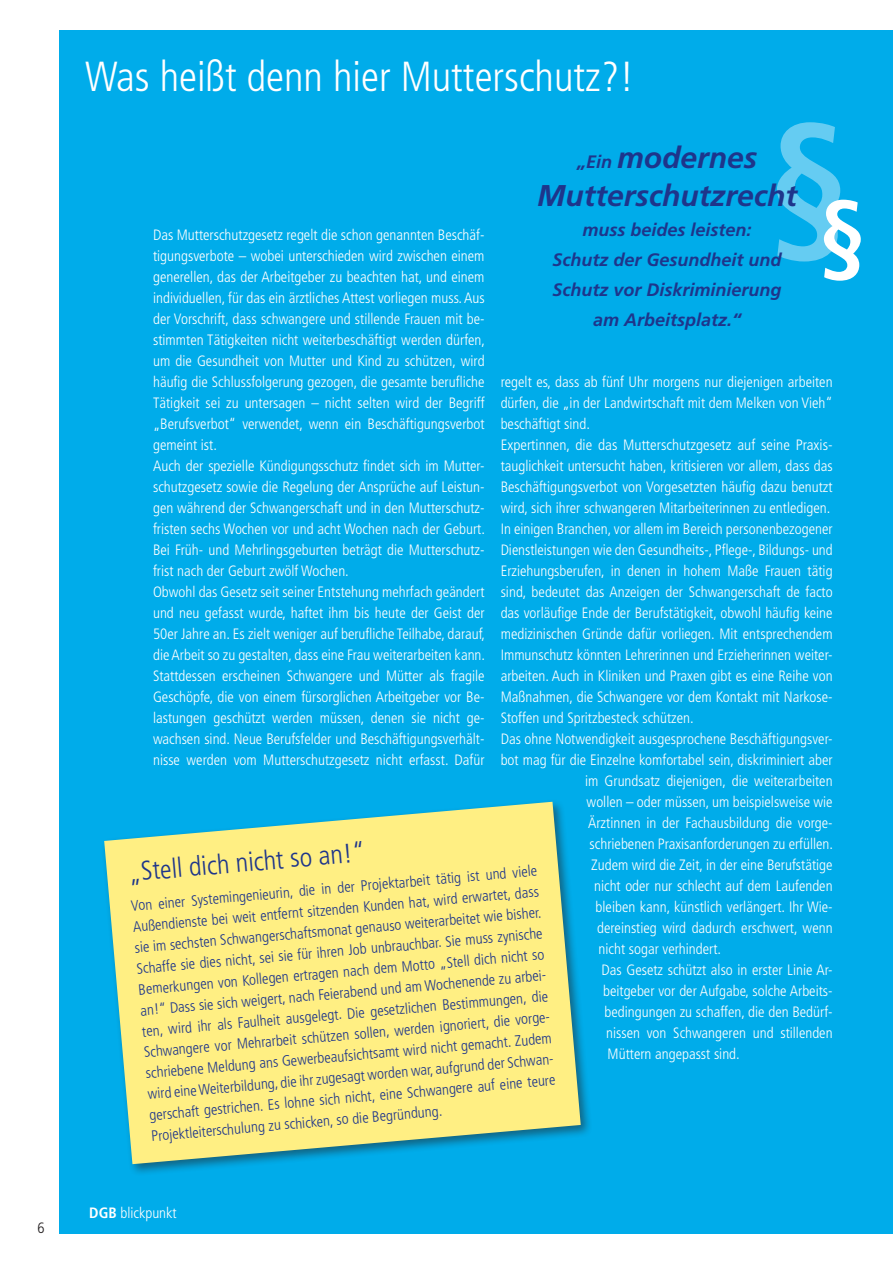
<style>
.page{position:relative;width:893px;height:1263px;background:#fff}
.page>*{position:absolute;margin:0;border:0;box-sizing:border-box;transform-origin:0 0}
.t1{font:300 condensed 42px "Frutiger";color:#fff}
.t2{font:italic 700 30px/38.5px "Frutiger";color:#1e358b;text-align:center}
.t3{font:300 condensed 27px "Frutiger";color:#1e358b}
.t4{font:italic 700 18px/30px "Frutiger";color:#1e358b;text-align:center}
.t5{font:300 condensed 15px/21px "Frutiger";color:#fff}
.t6{font:300 condensed 15px/21px "Frutiger";color:#1e358b}
.t7{font:300 condensed 15px "Frutiger";color:#231f20}
.s1{font-size:18px}
.s2{font-weight:700}
</style>
<div class="page">
<div style="left:60px;top:30px;width:833px;height:1203px;background:#00acea"></div>
<div style="left:101px;top:798px;width:492px;height:378px;background:#231f20;opacity:.5"></div>
<svg style="left:104px;top:802px;width:477px;height:362px;background:#d7e390"></svg>
<svg style="left:777px;top:122px;width:84px;height:159px"></svg>
<p class="t7" style="left:37px;top:1219px;width:9px">6</p>
<h1 class="t1" style="left:85px;top:53px;width:551px">Was heißt denn hier Mutterschutz?!</h1>
<h2 class="t2" style="left:537px;top:138px;width:263px"><span class="s1">„Ein</span> modernes<br>Mutterschutzrecht</h2>
<p class="t4" style="left:553px;top:215px;width:231px">muss beides leisten:<br>Schutz der Gesundheit und<br>Schutz vor Diskriminierung am Arbeitsplatz.“</p>
<p class="t5" style="left:153px;top:224px;width:334px">Das Mutterschutzgesetz regelt die schon genannten Beschäf&shy;tigungsverbote – wobei unterschieden wird zwischen einem generellen, das der Arbeitgeber zu beachten hat, und einem individuellen, für das ein ärztliches Attest vorliegen muss. Aus der Vorschrift, dass schwangere und stillende Frauen mit be&shy;stimmten Tätigkeiten nicht weiterbeschäftigt werden dürfen, um die Gesundheit von Mutter und Kind zu schützen, wird häufig die Schlussfolgerung gezogen, die gesamte berufliche Tätigkeit sei zu untersagen – nicht selten wird der Begriff „Berufsverbot“ verwendet, wenn ein Beschäftigungsverbot gemeint ist.<br>Auch der spezielle Kündigungsschutz findet sich im Mutter&shy;schutzgesetz sowie die Regelung der Ansprüche auf Leistun&shy;gen während der Schwangerschaft und in den Mutterschutz&shy;fristen sechs Wochen vor und acht Wochen nach der Geburt.<br>Bei Früh- und Mehrlingsgeburten beträgt die Mutterschutz&shy;frist nach der Geburt zwölf Wochen.<br>Obwohl das Gesetz seit seiner Entstehung mehrfach geändert und neu gefasst wurde, haftet ihm bis heute der Geist der 50er Jahre an. Es zielt weniger auf berufliche Teilhabe, darauf, die Arbeit so zu gestalten, dass eine Frau weiterarbeiten kann.<br>Stattdessen erscheinen Schwangere und Mütter als fragile Geschöpfe, die von einem fürsorglichen Arbeitgeber vor Be&shy;lastungen geschützt werden müssen, denen sie nicht ge&shy;wachsen sind. Neue Berufsfelder und Beschäftigungsverhält&shy;nisse werden vom Mutterschutzgesetz nicht erfasst. Dafür</p>
<p class="t5" style="left:501px;top:371px;width:333px">regelt es, dass ab fünf Uhr morgens nur diejenigen arbeiten</p>
<p class="t5" style="left:501px;top:392px;width:333px">dürfen, die „in der Landwirtschaft mit dem Melken von Vieh“</p>
<p class="t5" style="left:501px;top:413px;width:91px">beschäftigt sind.</p>
<p class="t5" style="left:501px;top:434px;width:332px">Expertinnen, die das Mutterschutzgesetz auf seine Praxis-</p>
<p class="t5" style="left:501px;top:455px;width:333px">tauglichkeit untersucht haben, kritisieren vor allem, dass das</p>
<p class="t5" style="left:501px;top:476px;width:333px">Beschäftigungsverbot von Vorgesetzten häufig dazu benutzt</p>
<p class="t5" style="left:501px;top:497px;width:331px">wird, sich ihrer schwangeren Mitarbeiterinnen zu entledigen.</p>
<p class="t5" style="left:501px;top:518px;width:333px">In einigen Branchen, vor allem im Bereich personenbezogener</p>
<p class="t5" style="left:501px;top:539px;width:333px">Dienstleistungen wie den Gesundheits-, Pflege-, Bildungs- und</p>
<p class="t5" style="left:501px;top:560px;width:333px">Erziehungsberufen, in denen in hohem Maße Frauen tätig</p>
<p class="t5" style="left:501px;top:581px;width:333px">sind, bedeutet das Anzeigen der Schwangerschaft de facto</p>
<p class="t5" style="left:501px;top:602px;width:333px">das vorläufige Ende der Berufstätigkeit, obwohl häufig keine</p>
<p class="t5" style="left:501px;top:623px;width:333px">medizinischen Gründe dafür vorliegen. Mit entsprechendem</p>
<p class="t5" style="left:501px;top:644px;width:333px">Immunschutz könnten Lehrerinnen und Erzieherinnen weiter-</p>
<p class="t5" style="left:501px;top:665px;width:333px">arbeiten. Auch in Kliniken und Praxen gibt es eine Reihe von</p>
<p class="t5" style="left:501px;top:686px;width:333px">Maßnahmen, die Schwangere vor dem Kontakt mit Narkose-</p>
<p class="t5" style="left:501px;top:707px;width:195px">Stoffen und Spritzbesteck schützen.</p>
<p class="t5" style="left:501px;top:728px;width:333px">Das ohne Notwendigkeit ausgesprochene Beschäftigungsver-</p>
<p class="t5" style="left:501px;top:749px;width:333px">bot mag für die Einzelne komfortabel sein, diskriminiert aber</p>
<p class="t5" style="left:585px;top:770px;width:249px">im Grundsatz diejenigen, die weiterarbeiten</p>
<p class="t5" style="left:587px;top:791px;width:247px">wollen – oder müssen, um beispielsweise wie</p>
<p class="t5" style="left:588px;top:812px;width:246px">Ärztinnen in der Fachausbildung die vorge-</p>
<p class="t5" style="left:590px;top:833px;width:245px">schriebenen Praxisanforderungen zu erfüllen.</p>
<p class="t5" style="left:591px;top:854px;width:243px">Zudem wird die Zeit, in der eine Berufstätige</p>
<p class="t5" style="left:594px;top:875px;width:240px">nicht oder nur schlecht auf dem Laufenden</p>
<p class="t5" style="left:596px;top:896px;width:239px">bleiben kann, künstlich verlängert. Ihr Wie-</p>
<p class="t5" style="left:597px;top:917px;width:237px">dereinstieg wird dadurch erschwert, wenn</p>
<p class="t5" style="left:599px;top:938px;width:124px">nicht sogar verhindert.</p>
<p class="t5" style="left:602px;top:959px;width:232px">Das Gesetz schützt also in erster Linie Ar-</p>
<p class="t5" style="left:603px;top:980px;width:231px">beitgeber vor der Aufgabe, solche Arbeits-</p>
<p class="t5" style="left:605px;top:1001px;width:230px">bedingungen zu schaffen, die den Bedürf-</p>
<p class="t5" style="left:606px;top:1022px;width:228px">nissen von Schwangeren und stillenden</p>
<p class="t5" style="left:608px;top:1043px;width:134px">Müttern angepasst sind.</p>
<h3 class="t3" style="left:127px;top:857px;width:239px;rotate:-5deg">„Stell dich nicht so an!“</h3>
<p class="t6" style="left:130px;top:895px;width:412px;rotate:-5deg">Von einer Systemingenieurin, die in der Projektarbeit tätig ist und viele Außendienste bei weit entfernt sitzenden Kunden hat, wird erwartet, dass sie im sechsten Schwangerschaftsmonat genauso weiterarbeitet wie bisher.<br>Schaffe sie dies nicht, sei sie für ihren Job unbrauchbar. Sie muss zynische Bemerkungen von Kollegen ertragen nach dem Motto „Stell dich nicht so an!“ Dass sie sich weigert, nach Feierabend und am Wochenende zu arbei&shy;ten, wird ihr als Faulheit ausgelegt. Die gesetzlichen Bestimmungen, die Schwangere vor Mehrarbeit schützen sollen, werden ignoriert, die vorge&shy;schriebene Meldung ans Gewerbeaufsichtsamt wird nicht gemacht. Zudem wird eine Weiterbildung, die ihr zugesagt worden war, aufgrund der Schwan&shy;gerschaft gestrichen. Es lohne sich nicht, eine Schwangere auf eine teure Projektleiterschulung zu schicken, so die Begründung.</p>
<p class="t5" style="left:89px;top:1203px;width:89px"><span class="s2">DGB</span> blickpunkt</p>
</div>
